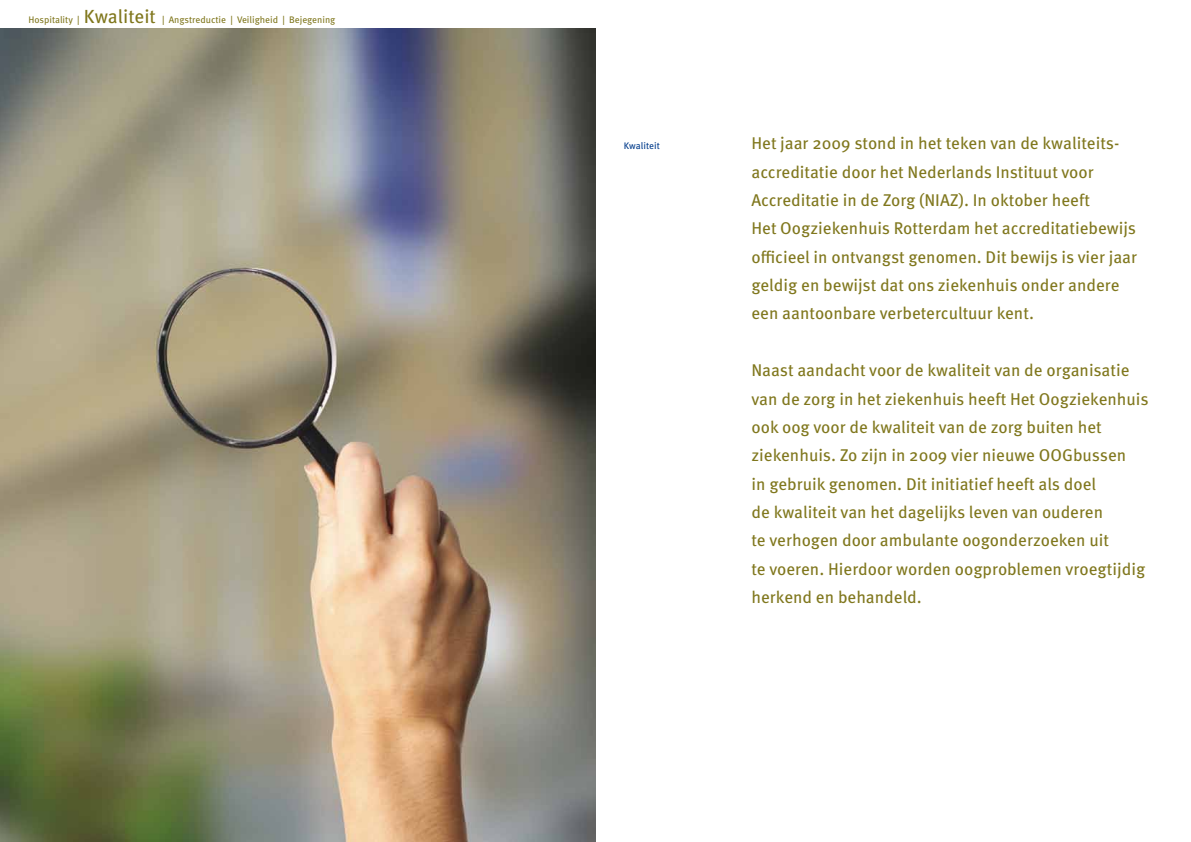
<style>
.page{position:relative;width:1191px;height:842px;background:#fff}
.page>*{position:absolute;margin:0;border:0;box-sizing:border-box;transform-origin:0 0}
.t1{font:17px/28.3px "Meta Pro";color:#80771d}
.t2{font:9.5px "Meta Pro";color:#80771d}
.t3{font:9.5px "Meta Pro";color:#003b8b}
.s1{font-size:19px}
</style>
<div class="page">
<img style="left:0;top:28px;width:595px;height:814px">
<p class="t2" style="left:28px;top:14px;width:308px">Hospitality | <span class="s1">Kwaliteit</span> | Angstreductie | Veiligheid | Bejegening</p>
<p class="t3" style="left:624px;top:140px;width:37px">Kwaliteit</p>
<p class="t1" style="left:751px;top:129px;width:387px">Het jaar 2009 stond in het teken van de kwaliteits&shy;accreditatie door het Nederlands Instituut voor Accreditatie in de Zorg (NIAZ). In oktober heeft<br>Het Oogziekenhuis Rotterdam het accreditatiebewijs officieel in ontvangst genomen. Dit bewijs is vier jaar geldig en bewijst dat ons ziekenhuis onder andere een aantoonbare verbetercultuur kent.</p>
<p class="t1" style="left:751px;top:356px;width:399px">Naast aandacht voor de kwaliteit van de organisatie van de zorg in het ziekenhuis heeft Het Oogziekenhuis ook oog voor de kwaliteit van de zorg buiten het ziekenhuis. Zo zijn in 2009 vier nieuwe OOGbussen<br>in gebruik genomen. Dit initiatief heeft als doel<br>de kwaliteit van het dagelijks leven van ouderen<br>te verhogen door ambulante oogonderzoeken uit<br>te voeren. Hierdoor worden oogproblemen vroegtijdig herkend en behandeld.</p>
</div>
